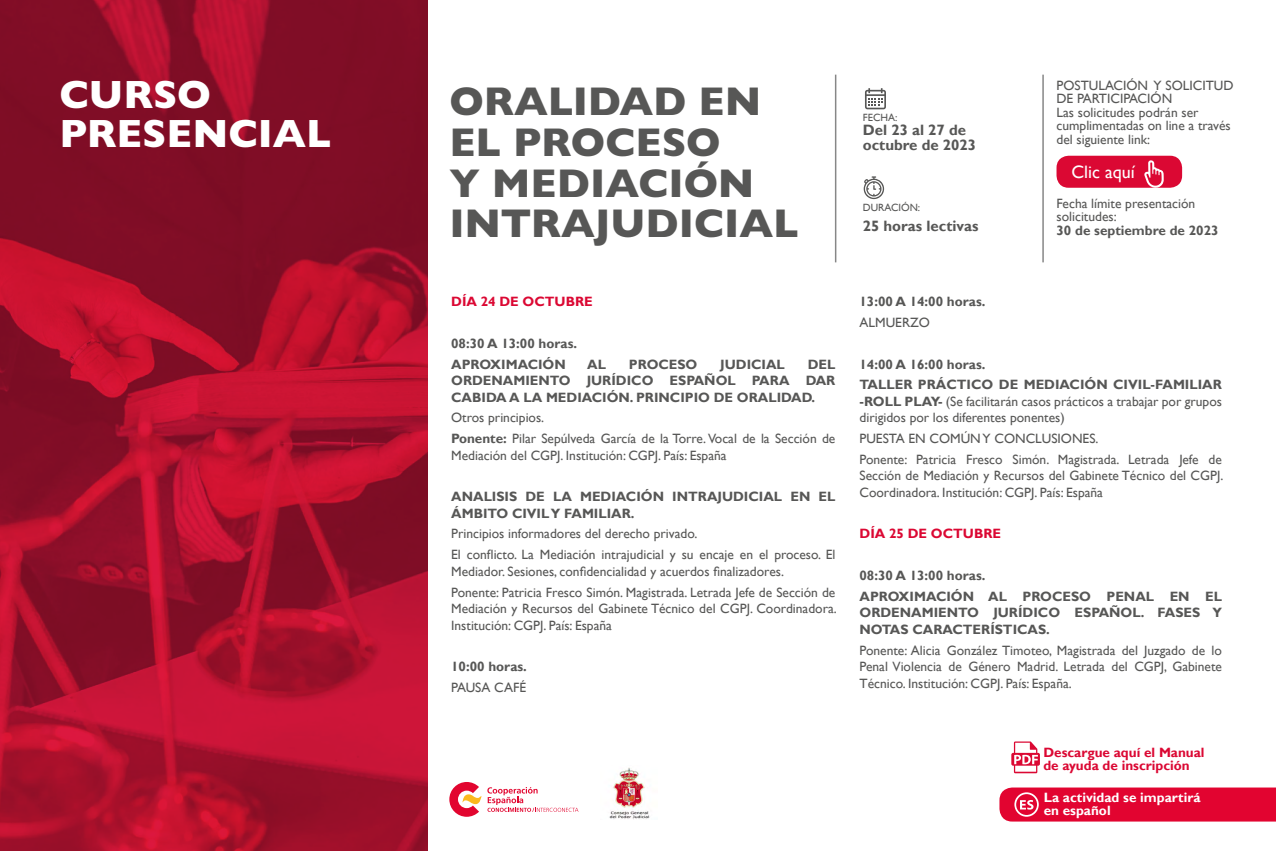
<style>
.page{position:relative;width:1276px;height:851px;background:#fff}
.page>*{position:absolute;margin:0;border:0;box-sizing:border-box;transform-origin:0 0}
.t1{font:800 40.5px/40.5px "Gill Sans";color:#575756}
.t2{font:800 39.75px/39px "Gill Sans";color:#fff}
.t3{font:18px "Gill Sans";color:#fff}
.t4{font:700 15px/15px "Gill Sans";color:#575756}
.t5{font:13.5px/16.5px "Gill Sans";color:#575756}
.t6{font:700 13.5px/16.5px "Gill Sans";color:#575756}
.t7{font:700 13.5px/13.5px "Gill Sans";color:#db0833}
.t8{font:700 13.5px/13.5px "Gill Sans";color:#fff}
.t9{font:10.5px "Gill Sans";color:#575756}
.s1{font-weight:700}
</style>
<div class="page">
<svg style="left:999px;top:787px;width:277px;height:34px;background:#e30f39"></svg>
<svg style="left:1011px;top:741px;width:29px;height:32px"></svg>
<img style="left:0;top:0;width:427px;height:850px">
<svg style="left:487px;top:787px;width:91px;height:24px"></svg>
<svg style="left:449px;top:782px;width:32px;height:34px"></svg>
<img style="left:609px;top:767px;width:41px;height:52px">
<div style="left:1056px;top:156px;width:126px;height:32px;background:#db0833;border-radius:12px"></div>
<hr style="left:1042px;top:75px;width:1px;height:187px;background:#878787">
<hr style="left:835px;top:75px;width:1px;height:187px;background:#878787">
<svg style="left:863px;top:176px;width:21px;height:23px"></svg>
<svg style="left:865px;top:88px;width:21px;height:21px"></svg>
<svg style="left:1143px;top:160px;width:20px;height:28px"></svg>
<h2 class="t2" style="left:59px;top:74px;width:273px">CURSO<br>PRESENCIAL</h2>
<h1 class="t1" style="left:449px;top:81px;width:351px">ORALIDAD EN<br>EL PROCESO<br>Y MEDIACIÓN<br>INTRAJUDICIAL</h1>
<p class="t7" style="left:451px;top:295px;width:143px">DÍA 24 DE OCTUBRE</p>
<p class="t6" style="left:451px;top:333px;width:127px;line-height:20.7px">08:30 A 13:00 horas.<br>APROXIMACIÓN</p>
<p class="t6" style="left:587px;top:356px;width:20px">AL</p>
<p class="t6" style="left:629px;top:356px;width:70px">PROCESO</p>
<p class="t6" style="left:720px;top:356px;width:66px">JUDICIAL</p>
<p class="t6" style="left:451px;top:356px;width:386px;text-align:justify;text-indent:356px">DEL ORDENAMIENTO JURÍDICO ESPAÑOL PARA DAR CABIDA A LA MEDIACIÓN. PRINCIPIO DE ORALIDAD.</p>
<p class="t5" style="left:451px;top:407px;width:386px;line-height:20.7px">Otros principios.<br><span class="s1">Ponente:</span> Pilar Sepúlveda García de la Torre. Vocal de la Sección de</p>
<p class="t5" style="left:451px;top:447px;width:277px">Mediación del CGPJ. Institución: CGPJ. País: España</p>
<p class="t6" style="left:451px;top:488px;width:386px">ANALISIS DE LA MEDIACIÓN INTRAJUDICIAL EN EL<br>ÁMBITO CIVIL Y FAMILIAR.</p>
<p class="t5" style="left:451px;top:523px;width:386px;line-height:20.7px">Principios informadores del derecho privado.<br>El conflicto. La Mediación intrajudicial y su encaje en el proceso. El</p>
<p class="t5" style="left:451px;top:561px;width:386px;line-height:20.7px">Mediador. Sesiones, confidencialidad y acuerdos finalizadores.<br>Ponente: Patricia Fresco Simón. Magistrada. Letrada Jefe de Sección de</p>
<p class="t5" style="left:451px;top:600px;width:387px">Mediación y Recursos del Gabinete Técnico del CGPJ. Coordinadora.<br>Institución: CGPJ. País: España</p>
<p class="t6" style="left:451px;top:658px;width:77px">10:00 horas.</p>
<p class="t5" style="left:451px;top:679px;width:77px">PAUSA CAFÉ</p>
<p class="t9" style="left:863px;top:111px;width:36px">FECHA:</p>
<p class="t4" style="left:863px;top:123px;width:115px">Del 23 al 27 de octubre de 2023</p>
<p class="t9" style="left:863px;top:201px;width:59px">DURACIÓN:</p>
<p class="t4" style="left:863px;top:218px;width:117px">25 horas lectivas</p>
<p class="t5" style="left:1056px;top:79px;width:178px;line-height:13.5px">POSTULACIÓN Y SOLICITUD<br>DE PARTICIPACIÓN<br>Las solicitudes podrán ser cumplimentadas on line a través del siguiente link:</p>
<h3 class="t3" style="left:1071px;top:162px;width:65px">Clic aquí</h3>
<p class="t5" style="left:1056px;top:197px;width:140px;line-height:13.5px">Fecha límite presentación solicitudes:</p>
<p class="t6" style="left:1056px;top:222px;width:164px">30 de septiembre de 2023</p>
<p class="t6" style="left:859px;top:294px;width:127px">13:00 A 14:00 horas.</p>
<p class="t5" style="left:859px;top:314px;width:72px">ALMUERZO</p>
<p class="t6" style="left:859px;top:354px;width:364px;line-height:20.7px">14:00 A 16:00 horas.<br>TALLER PRÁCTICO DE MEDIACIÓN CIVIL-FAMILIAR</p>
<p class="t5" style="left:859px;top:393px;width:364px"><span class="s1">-ROLL PLAY-</span> (Se facilitarán casos prácticos a trabajar por grupos dirigidos por los diferentes ponentes)</p>
<p class="t5" style="left:859px;top:428px;width:364px;line-height:20.7px">PUESTA EN COMÚN Y CONCLUSIONES.<br>Ponente: Patricia Fresco Simón. Magistrada. Letrada Jefe de</p>
<p class="t5" style="left:859px;top:468px;width:365px">Sección de Mediación y Recursos del Gabinete Técnico del CGPJ.<br>Coordinadora. Institución: CGPJ. País: España</p>
<p class="t7" style="left:859px;top:527px;width:143px">DÍA 25 DE OCTUBRE</p>
<p class="t6" style="left:859px;top:565px;width:364px;line-height:20.7px">08:30 A 13:00 horas.<br>APROXIMACIÓN AL PROCESO PENAL EN EL</p>
<p class="t6" style="left:859px;top:604px;width:364px">ORDENAMIENTO JURÍDICO ESPAÑOL. FASES Y<br>NOTAS CARACTERÍSTICAS.</p>
<p class="t5" style="left:859px;top:641px;width:364px;text-align:justify">Ponente: Alicia González Timoteo, Magistrada del Juzgado de lo Penal Violencia de Género Madrid. Letrada del CGPJ, Gabinete Técnico. Institución: CGPJ. País: España.</p>
<p class="t7" style="left:1043px;top:745px;width:163px">Descargue aquí el Manual de ayuda de inscripción</p>
<p class="t8" style="left:1043px;top:790px;width:158px">La actividad se impartirá en español</p>
</div>
